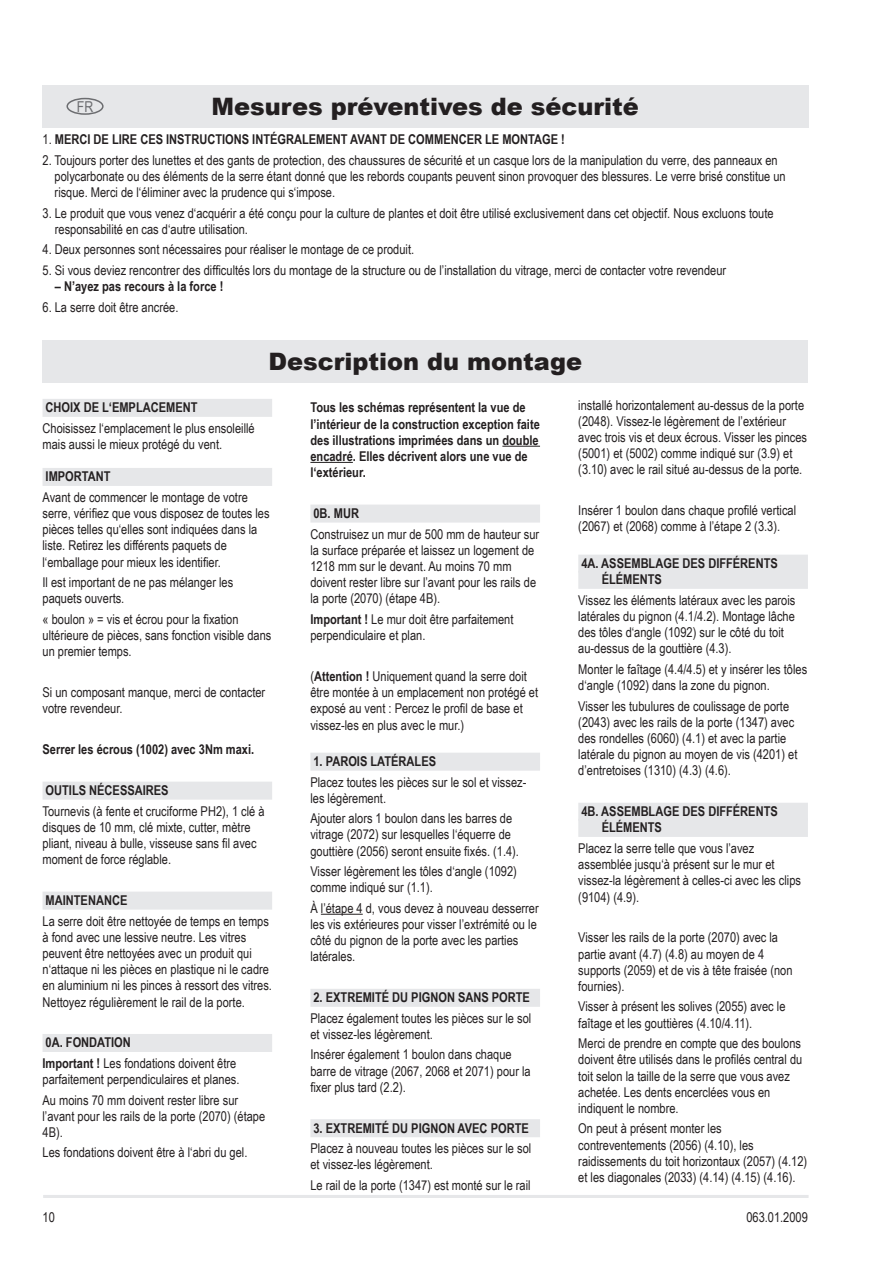
<style>
.page{position:relative;width:893px;height:1263px;background:#fff}
.page>*{position:absolute;margin:0;border:0;box-sizing:border-box;transform-origin:0 0}
.t1{font:900 24px "Arial";color:#231f20}
.t2{font:15px "Arial Narrow";color:#6c6d70}
.t3{font:13.5px/16.2px "Arial Narrow";color:#231f20}
.t4{font:700 13.5px/16.2px "Arial Narrow";color:#231f20}
.s1{font-weight:400}
.s2{font-weight:700}
</style>
<div class="page">
<hr style="left:43px;top:1195px;width:766px;height:3px;background:#e6e7e9">
<div style="left:43px;top:399px;width:229px;height:18px;background:#e6e7e9"></div>
<div style="left:43px;top:468px;width:229px;height:18px;background:#e6e7e9"></div>
<div style="left:43px;top:782px;width:229px;height:18px;background:#e6e7e9"></div>
<div style="left:43px;top:891px;width:229px;height:18px;background:#e6e7e9"></div>
<div style="left:43px;top:1034px;width:229px;height:18px;background:#e6e7e9"></div>
<hr style="left:502px;top:446px;width:38px;height:1px;background:#231f20">
<hr style="left:310px;top:462px;width:43px;height:1px;background:#231f20">
<div style="left:310px;top:505px;width:230px;height:18px;background:#e6e7e9"></div>
<div style="left:310px;top:753px;width:230px;height:18px;background:#e6e7e9"></div>
<hr style="left:321px;top:914px;width:42px;height:1px;background:#231f20">
<div style="left:310px;top:989px;width:230px;height:18px;background:#e6e7e9"></div>
<div style="left:310px;top:1119px;width:230px;height:18px;background:#e6e7e9"></div>
<div style="left:578px;top:555px;width:230px;height:18px;background:#e6e7e9"></div>
<div style="left:578px;top:571px;width:230px;height:18px;background:#e6e7e9"></div>
<div style="left:578px;top:803px;width:230px;height:18px;background:#e6e7e9"></div>
<div style="left:578px;top:819px;width:230px;height:18px;background:#e6e7e9"></div>
<div style="left:43px;top:85px;width:765px;height:43px;background:#e6e7e9"></div>
<div style="left:43px;top:340px;width:765px;height:43px;background:#e6e7e9"></div>
<div style="left:66px;top:98px;width:38px;height:17px;border:2px solid #6c6d70;border-radius:50%"></div>
<h1 class="t1" style="left:212px;top:89px;width:429px">Mesures préventives de sécurité</h1>
<h1 class="t1" style="left:219px;top:89px;width:414px">SICHERHEITSVORKEHRUNGEN</h1>
<p class="t2" style="left:77px;top:95px;width:18px">FR</p>
<p class="t4" style="left:43px;top:131px;width:261px"><span class="s1">1.</span> MERCI DE LIRE CES INSTRUCTIONS INTÉGRALEME</p>
<p class="t4" style="left:333px;top:131px;width:85px">NT AVANT DE COMME</p>
<p class="t4" style="left:451px;top:131px;width:116px">NCER LE MONTAGE !</p>
<p class="t3" style="left:55px;top:152px;width:733px;text-indent:-12px">2. Toujours porter des lunettes et des gants de protection, des chaussures de sécurité et un casque lors de la manipulation du verre, des panneaux en polycarbonate ou des éléments de la serre étant donné que les rebords coupants peuvent sinon provoquer des blessures. Le verre brisé constitue un risque. Merci de l‘éliminer avec la prudence qui s‘impose.</p>
<p class="t3" style="left:55px;top:204px;width:720px;text-indent:-12px">3. Le produit que vous venez d‘acquérir a été conçu pour la culture de plantes et doit être utilisé exclusivement dans cet objectif. Nous excluons toute responsabilité en cas d‘autre utilisation.</p>
<p class="t3" style="left:43px;top:241px;width:373px">4. Deux personnes sont nécessaires pour réaliser le montage de ce produit.</p>
<p class="t3" style="left:43px;top:261px;width:685px">5. Si vous deviez rencontrer des difficultés lors du montage de la structure ou de l’installation du vitrage, merci de contacter votre revendeur</p>
<p class="t4" style="left:55px;top:278px;width:170px">– N’ayez pas recours à la force !</p>
<p class="t3" style="left:43px;top:298px;width:137px">6. La serre doit être ancrée.</p>
<h1 class="t1" style="left:268px;top:344px;width:315px">Description du montage</h1>
<p class="t4" style="left:46px;top:399px;width:99px">CHOIX DE L‘EMPLACEME</p>
<p class="t4" style="left:183px;top:399px;width:16px">NT</p>
<p class="t3" style="left:43px;top:419px;width:214px">Choisissez l‘emplacement le plus ensoleillé mais aussi le mieux protégé du vent.</p>
<p class="t4" style="left:46px;top:468px;width:66px">IMPORTANT</p>
<p class="t3" style="left:43px;top:488px;width:229px">Avant de commencer le montage de votre serre, vérifiez que vous disposez de toutes les pièces telles qu‘elles sont indiquées dans la liste. Retirez les différents paquets de l‘emballage pour mieux les identifier.</p>
<p class="t3" style="left:43px;top:574px;width:192px">Il est important de ne pas mélanger les paquets ouverts.</p>
<p class="t3" style="left:43px;top:610px;width:230px">« boulon » = vis et écrou pour la fixation ultérieure de pièces, sans fonction visible dans un premier temps.</p>
<p class="t3" style="left:43px;top:684px;width:224px">Si un composant manque, merci de contacter votre revendeur.</p>
<p class="t4" style="left:43px;top:741px;width:213px">Serrer les écrous (1002) avec 3Nm maxi.</p>
<p class="t4" style="left:46px;top:782px;width:125px">OUTILS NÉCESSAIRES</p>
<p class="t3" style="left:43px;top:802px;width:224px">Tournevis (à fente et cruciforme PH2), 1 clé à disques de 10 mm, clé mixte, cutter, mètre pliant, niveau à bulle, visseuse sans fil avec moment de force réglable.</p>
<p class="t4" style="left:46px;top:891px;width:75px">MAINTENANCE</p>
<p class="t3" style="left:43px;top:912px;width:231px">La serre doit être nettoyée de temps en temps à fond avec une lessive neutre. Les vitres peuvent être nettoyées avec un produit qui n‘attaque ni les pièces en plastique ni le cadre en aluminium ni les pinces à ressort des vitres.<br>Nettoyez régulièrement le rail de la porte.</p>
<p class="t3" style="left:43px;top:1032px;width:195px;line-height:20.4px"><span class="s2">0A. FONDATION<br>Important !</span> Les fondations doivent être</p>
<p class="t3" style="left:43px;top:1069px;width:198px;line-height:20.4px">parfaitement perpendiculaires et planes.<br>Au moins 70 mm doivent rester libre sur</p>
<p class="t3" style="left:43px;top:1107px;width:224px">l’avant pour les rails de la porte (2070) (étape<br>4B).</p>
<p class="t3" style="left:43px;top:1144px;width:206px">Les fondations doivent être à l‘abri du gel.</p>
<p class="t3" style="left:43px;top:1208px;width:14px">10</p>
<p class="t4" style="left:310px;top:399px;width:231px">Tous les schémas représentent la vue de l’intérieur de la construction exception faite des illustrations imprimées dans un double encadré. Elles décrivent alors une vue de l‘extérieur.</p>
<p class="t4" style="left:313px;top:505px;width:47px">0B. MUR</p>
<p class="t3" style="left:310px;top:525px;width:230px">Construisez un mur de 500 mm de hauteur sur la surface préparée et laissez un logement de 1218 mm sur le devant. Au moins 70 mm doivent rester libre sur l’avant pour les rails de la porte (2070) (étape 4B).</p>
<p class="t3" style="left:310px;top:610px;width:205px"><span class="s2">Important !</span> Le mur doit être parfaitement perpendiculaire et plan.</p>
<p class="t3" style="left:310px;top:667px;width:229px">(<span class="s2">Attention !</span> Uniquement quand la serre doit être montée à un emplacement non protégé et exposé au vent : Percez le profil de base et vissez-les en plus avec le mur.)</p>
<p class="t4" style="left:313px;top:753px;width:124px">1. PAROIS LATÉRALES</p>
<p class="t3" style="left:310px;top:773px;width:217px">Placez toutes les pièces sur le sol et vissez&shy;les légèrement.</p>
<p class="t3" style="left:310px;top:810px;width:210px">Ajouter alors 1 boulon dans les barres de vitrage (2072) sur lesquelles l‘équerre de gouttière (2056) seront ensuite fixés. (1.4).</p>
<p class="t3" style="left:310px;top:863px;width:208px">Visser légèrement les tôles d‘angle (1092) comme indiqué sur (1.1).</p>
<p class="t3" style="left:310px;top:899px;width:230px">À l’étape 4 d, vous devez à nouveau desserrer les vis extérieures pour visser l’extrémité ou le côté du pignon de la porte avec les parties latérales.</p>
<p class="t4" style="left:313px;top:989px;width:211px">2. EXTREMITÉ DU PIGNON SANS PORTE</p>
<p class="t3" style="left:310px;top:1009px;width:222px">Placez également toutes les pièces sur le sol et vissez-les légèrement.</p>
<p class="t3" style="left:310px;top:1046px;width:222px">Insérer également 1 boulon dans chaque barre de vitrage (2067, 2068 et 2071) pour la fixer plus tard (2.2).</p>
<p class="t4" style="left:313px;top:1119px;width:153px">3. EXTREMITÉ DU PIGNON AVEC</p>
<p class="t4" style="left:491px;top:1119px;width:32px">PORTE</p>
<p class="t3" style="left:310px;top:1140px;width:222px">Placez à nouveau toutes les pièces sur le sol et vissez-les légèrement.</p>
<p class="t3" style="left:310px;top:1176px;width:222px">Le rail de la porte (1347) est monté sur le rail</p>
<p class="t3" style="left:578px;top:396px;width:230px">installé horizontalement au-dessus de la porte (2048). Vissez-le légèrement de l’extérieur avec trois vis et deux écrous. Visser les pinces (5001) et (5002) comme indiqué sur (3.9) et (3.10) avec le rail situé au-dessus de la porte.</p>
<p class="t3" style="left:578px;top:502px;width:219px">Insérer 1 boulon dans chaque profilé vertical (2067) et (2068) comme à l’étape 2 (3.3).</p>
<p class="t4" style="left:602px;top:555px;width:178px;text-indent:-20px">4A. ASSEMBLAGE DES DIFFÉRENTS<br>ÉLÉMENTS</p>
<p class="t3" style="left:578px;top:591px;width:218px">Vissez les éléments latéraux avec les parois latérales du pignon (4.1/4.2). Montage lâche des tôles d‘angle (1092) sur le côté du toit au-dessus de la gouttière (4.3).</p>
<p class="t3" style="left:578px;top:660px;width:230px">Monter le faîtage (4.4/4.5) et y insérer les tôles d‘angle (1092) dans la zone du pignon.</p>
<p class="t3" style="left:578px;top:697px;width:221px">Visser les tubulures de coulissage de porte (2043) avec les rails de la porte (1347) avec des rondelles (6060) (4.1) et avec la partie latérale du pignon au moyen de vis (4201) et d’entretoises (1310) (4.3) (4.6).</p>
<p class="t4" style="left:602px;top:803px;width:178px;text-indent:-20px">4B. ASSEMBLAGE DES DIFFÉRENTS<br>ÉLÉMENTS</p>
<p class="t3" style="left:578px;top:839px;width:224px">Placez la serre telle que vous l’avez assemblée jusqu‘à présent sur le mur et vissez-la légèrement à celles-ci avec les clips (9104) (4.9).</p>
<p class="t3" style="left:578px;top:929px;width:216px">Visser les rails de la porte (2070) avec la partie avant (4.7) (4.8) au moyen de 4 supports (2059) et de vis à tête fraisée (non fournies).</p>
<p class="t3" style="left:578px;top:998px;width:209px">Visser à présent les solives (2055) avec le faîtage et les gouttières (4.10/4.11).</p>
<p class="t3" style="left:578px;top:1035px;width:225px">Merci de prendre en compte que des boulons doivent être utilisés dans le profilés central du toit selon la taille de la serre que vous avez achetée. Les dents encerclées vous en indiquent le nombre.</p>
<p class="t3" style="left:578px;top:1120px;width:230px">On peut à présent monter les contreventements (2056) (4.10), les raidissements du toit horizontaux (2057) (4.12) et les diagonales (2033) (4.14) (4.15) (4.16).</p>
<p class="t3" style="left:746px;top:1208px;width:63px">063.01.2009</p>
</div>
